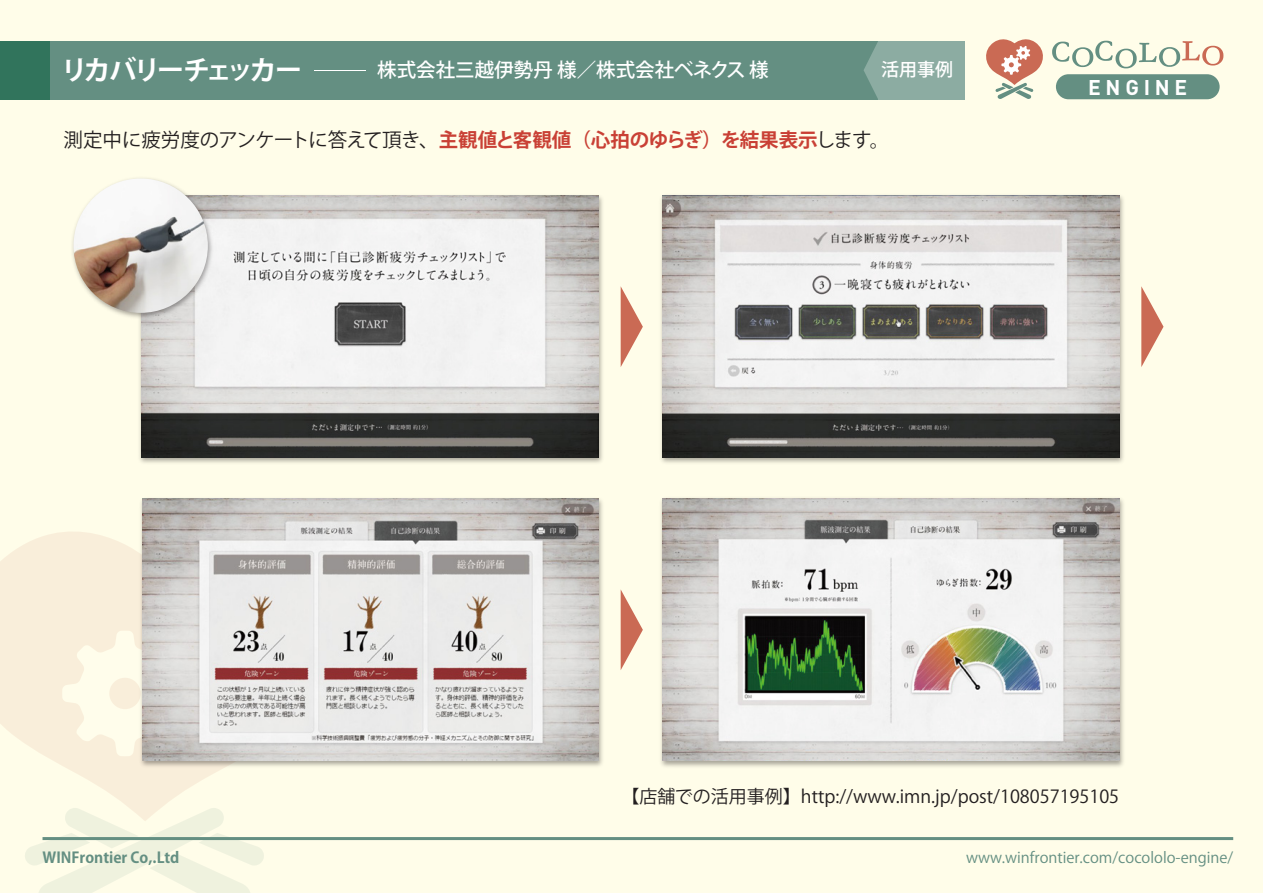
<style>
.page{position:relative;width:1263px;height:893px;background:#fffde9}
.page>*{position:absolute;margin:0;border:0;box-sizing:border-box;transform-origin:0 0}
.t1{font:700 27px "Koz Go Pr 6 N";letter-spacing:-.12em;color:#fff}
.t2{font:700 21px "DIN";letter-spacing:.225em;color:#fff}
.t3{font:19.5px "Koz Go Pr 6 N";letter-spacing:-.04em;color:#231f20}
.t4{font:500 19.5px "Koz Go Pr 6 N";color:#fff}
.t5{font:18px "Koz Go Pr 6 N";color:#231f20}
.t6{font:500 18px "Koz Go Pr 6 N";color:#fff}
.t7{font:15px "Koz Go Pr 6 N";color:#648f82}
.t8{font:700 15px "Koz Go Pr 6 N";color:#648f82}
.t9{font:700 5.4px "Koz Go Pr 6 N";color:#fff;scale:35 1}
.s1{font-weight:700;color:#c94035}
</style>
<div class="page">
<svg style="left:0;top:535px;width:208px;height:271px;fill:#f9eeda"></svg>
<svg style="left:25px;top:806px;width:240px;height:87px"></svg>
<svg style="left:1052px;top:41px;width:171px;height:27px"></svg>
<div style="left:1056px;top:74px;width:163px;height:25px;background:#648f82;border-radius:13px"></div>
<svg style="left:986px;top:39px;width:57px;height:60px"></svg>
<div style="left:0;top:41px;width:965px;height:58px;background:#648f82"></div>
<div style="left:0;top:41px;width:49px;height:58px;background:#31745c"></div>
<div style="left:878px;top:41px;width:87px;height:58px;background:#8caca2"></div>
<hr style="left:43px;top:837px;width:1190px;height:3px;background:#648f82">
<svg style="left:864px;top:42px;width:14px;height:56px"></svg>
<img style="left:1069px;top:498px;width:55px;height:269px">
<img style="left:1069px;top:499px;width:50px;height:262px">
<img style="left:1069px;top:195px;width:55px;height:268px">
<img style="left:1069px;top:196px;width:50px;height:262px">
<img style="left:48px;top:178px;width:1021px;height:596px">
<img style="left:74px;top:179px;width:134px;height:134px;border-radius:67px">
<svg style="left:621px;top:286px;width:22px;height:81px"></svg>
<svg style="left:621px;top:589px;width:22px;height:81px"></svg>
<svg style="left:1141px;top:286px;width:22px;height:81px"></svg>
<h1 class="t1" style="left:61px;top:55px;width:243px">リカバリーチェッカー</h1>
<p class="t9" style="left:308px;top:67px;width:3px">-</p>
<p class="t4" style="left:377px;top:59px;width:393px">株式会社三越伊勢丹 様／株式会社ベネクス 様</p>
<p class="t6" style="left:881px;top:60px;width:73px">活用事例</p>
<p class="t3" style="left:64px;top:128px;width:827px">測定中に疲労度のアンケートに答えて頂き、<span class="s1">主観値と客観値（心拍のゆらぎ）を結果表示</span>します。</p>
<p class="t2" style="left:1088px;top:73px;width:101px">ENGINE</p>
<p class="t5" style="left:621px;top:786px;width:499px">【店舗での活用事例】http://www.imn.jp/post/108057195105</p>
<p class="t8" style="left:43px;top:849px;width:138px">WINFrontier Co,.Ltd</p>
<p class="t7" style="left:966px;top:849px;width:269px">www.winfrontier.com/cocololo-engine/</p>
</div>
